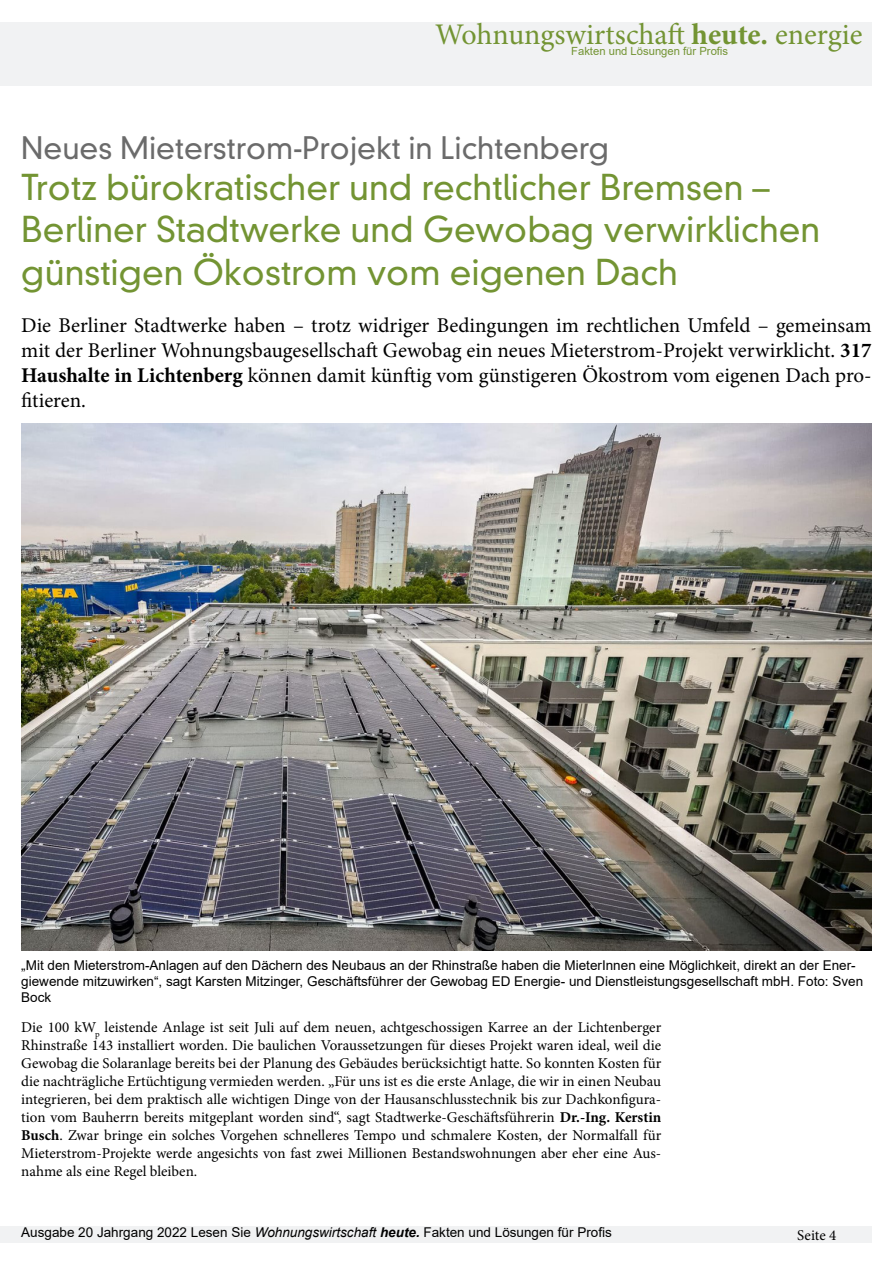
<style>
.page{position:relative;width:893px;height:1263px;background:#fff}
.page>*{position:absolute;margin:0;border:0;box-sizing:border-box;transform-origin:0 0}
.t1{font:300 34.5px/42.3px "DIN Neuzeit Grotesk Std";color:#739433}
.t2{font:300 30px "DIN Neuzeit Grotesk Std";color:#6b6b6b}
.t3{font:30px "Minion Pro";color:#739433}
.t4{font:21px/25.2px "Minion Pro";color:#000;text-align:justify}
.t5{font:15px/18px "Minion Pro";color:#000;text-align:justify}
.t6{font:13.5px/16.2px "Arial";color:#000}
.t7{font:11.25px "Arial";color:#739433}
.s1{font-weight:700}
.s2{font-style:italic}
.s3{font-weight:700;font-style:italic}
</style>
<div class="page">
<div style="left:0;top:22px;width:872px;height:63px;background:#f1f2f3"></div>
<div style="left:0;top:1226px;width:872px;height:16px;background:#f1f2f3"></div>
<img style="left:21px;top:423px;width:851px;height:527px">
<h2 class="t3" style="left:435px;top:14px;width:429px">Wohnungswirtschaft <span class="s1">heute.</span> energie</h2>
<p class="t7" style="left:571px;top:43px;width:158px">Fakten und Lösungen für Profis</p>
<h2 class="t2" style="left:21px;top:130px;width:590px">Neues Mieterstrom-Projekt in Lichtenberg</h2>
<h1 class="t1" style="left:21px;top:167px;width:801px">Trotz bürokratischer und rechtlicher Bremsen –<br>Berliner Stadtwerke und Gewobag verwirklichen günstigen Ökostrom vom eigenen Dach</h1>
<p class="t4" style="left:21px;top:312px;width:852px">Die Berliner Stadtwerke haben – trotz widriger Bedingungen im rechtlichen Umfeld – gemeinsam mit der Berliner Wohnungsbaugesellschaft Gewobag ein neues Mieterstrom-Projekt verwirklicht. <span class="s1">317<br>Haushalte in Lichtenberg</span> können damit künftig vom günstigeren Ökostrom vom eigenen Dach pro&shy;fitieren.</p>
<p class="t6" style="left:21px;top:957px;width:843px">„Mit den Mieterstrom-Anlagen auf den Dächern des Neubaus an der Rhinstraße haben die MieterInnen eine Möglichkeit, direkt an der Ener&shy;giewende mitzuwirken“, sagt Karsten Mitzinger, Geschäftsführer der Gewobag ED Energie- und Dienstleistungsgesellschaft mbH. Foto: Sven<br>Bock</p>
<p class="t5" style="left:21px;top:1018px;width:641px">Die 100 kW<sub>p</sub> leistende Anlage ist seit Juli auf dem neuen, achtgeschossigen Karree an der Lichtenberger Rhinstraße 143 installiert worden. Die baulichen Voraussetzungen für dieses Projekt waren ideal, weil die Gewobag die Solaranlage bereits bei der Planung des Gebäudes berücksichtigt hatte. So konnten Kosten für die nachträgliche Ertüchtigung vermieden werden. „Für uns ist es die erste Anlage, die wir in einen Neubau integrieren, bei dem praktisch alle wichtigen Dinge von der Hausanschlusstechnik bis zur Dachkonfigura&shy;tion vom Bauherrn bereits mitgeplant worden sind“, sagt Stadtwerke-Geschäftsführerin <span class="s1">Dr.-Ing. Kerstin Busch</span>. Zwar bringe ein solches Vorgehen schnelleres Tempo und schmalere Kosten, der Normalfall für Mieterstrom-Projekte werde angesichts von fast zwei Millionen Bestandswohnungen aber eher eine Aus&shy;nahme als eine Regel bleiben.</p>
<p class="t6" style="left:21px;top:1224px;width:592px">Ausgabe 20 Jahrgang 2022 Lesen Sie <span class="s2">Wohnungswirtschaft</span> <span class="s3">heute.</span> Fakten und Lösungen für Profis</p>
<p class="t5" style="left:797px;top:1226px;width:40px">Seite 4</p>
</div>
